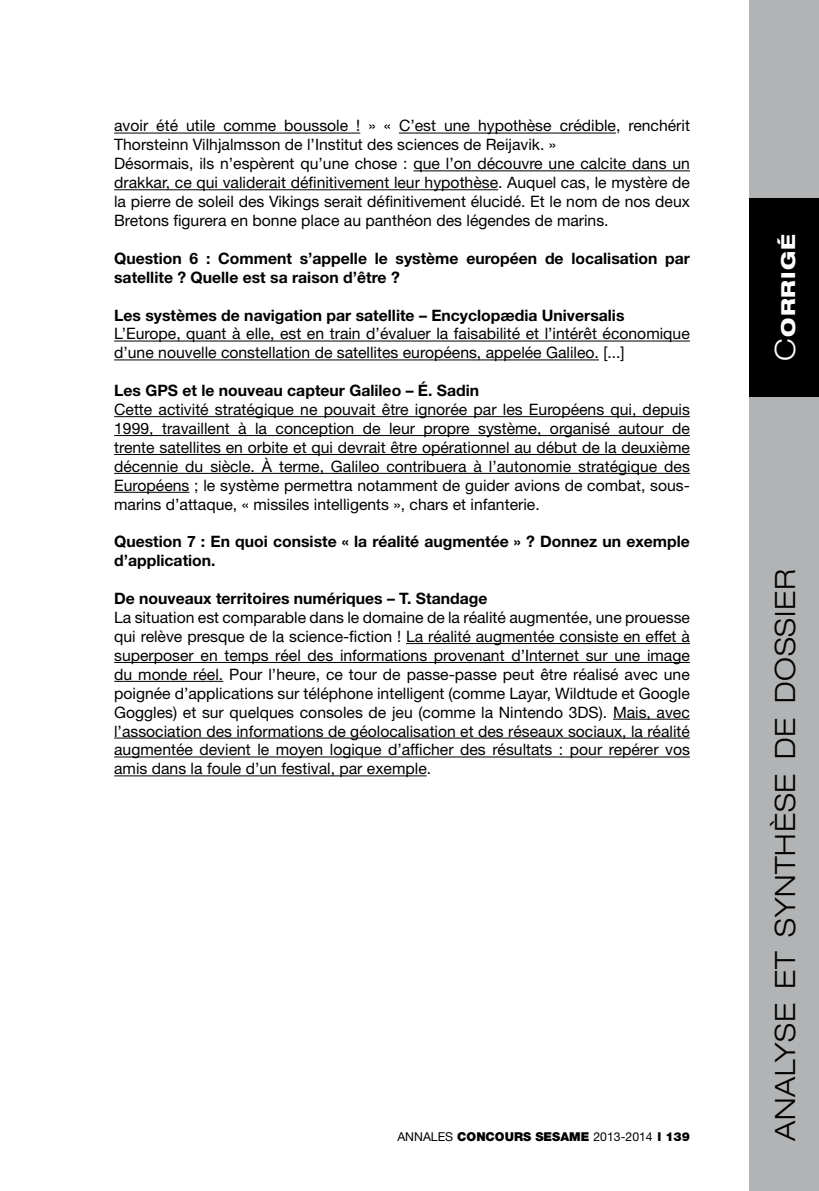
<style>
.page{position:relative;width:819px;height:1191px;background:#fff}
.page>*{position:absolute;margin:0;border:0;box-sizing:border-box;transform-origin:0 0}
.t1{font:300 expanded 28px "Helvetica Neue";letter-spacing:.03em;color:#000}
.t2{font:800 expanded 19.25px "Helvetica Neue";letter-spacing:.05em;color:#fff}
.t3{font:15.75px/18.9px "Helvetica Neue";color:#000}
.t4{font:700 15.75px/18.9px "Helvetica Neue";color:#000}
.t5{font:900 12.25px "Helvetica Neue";color:#000}
.s1{font-weight:400}
.s2{font-weight:300;font-size:28px}
</style>
<div class="page">
<div style="left:749px;top:0;width:70px;height:1191px;background:#b1b3b4"></div>
<div style="left:749px;top:198px;width:70px;height:199px;background:#000"></div>
<hr style="left:114px;top:133px;width:246px;height:1px;background:#000">
<hr style="left:399px;top:133px;width:217px;height:1px;background:#000">
<hr style="left:413px;top:170px;width:277px;height:1px;background:#000">
<hr style="left:114px;top:189px;width:384px;height:1px;background:#000">
<hr style="left:114px;top:341px;width:576px;height:1px;background:#000">
<hr style="left:114px;top:359px;width:485px;height:1px;background:#000">
<hr style="left:114px;top:416px;width:576px;height:1px;background:#000">
<hr style="left:114px;top:435px;width:576px;height:1px;background:#000">
<hr style="left:114px;top:454px;width:576px;height:1px;background:#000">
<hr style="left:114px;top:473px;width:576px;height:1px;background:#000">
<hr style="left:114px;top:492px;width:75px;height:1px;background:#000">
<hr style="left:406px;top:643px;width:284px;height:1px;background:#000">
<hr style="left:114px;top:662px;width:576px;height:1px;background:#000">
<hr style="left:114px;top:681px;width:109px;height:1px;background:#000">
<hr style="left:613px;top:719px;width:77px;height:1px;background:#000">
<hr style="left:114px;top:737px;width:576px;height:1px;background:#000">
<hr style="left:114px;top:756px;width:576px;height:1px;background:#000">
<hr style="left:114px;top:775px;width:313px;height:1px;background:#000">
<p class="t3" style="left:114px;top:116px;width:577px">avoir été utile comme boussole ! » « C’est une hypothèse crédible, renchérit Thorsteinn Vilhjalmsson de l’Institut des sciences de Reijavik. »<br>Désormais, ils n’espèrent qu’une chose : que l’on découvre une calcite dans un drakkar, ce qui validerait définitivement leur hypothèse. Auquel cas, le mystère de la pierre de soleil des Vikings serait définitivement élucidé. Et le nom de nos deux Bretons figurera en bonne place au panthéon des légendes de marins.</p>
<p class="t4" style="left:114px;top:248px;width:577px">Question 6 : Comment s’appelle le système européen de localisation par satellite ? Quelle est sa raison d’être ?</p>
<p class="t4" style="left:114px;top:305px;width:512px">Les systèmes de navigation par satellite – Encyclopædia Universalis</p>
<p class="t3" style="left:114px;top:324px;width:577px">L’Europe, quant à elle, est en train d’évaluer la faisabilité et l’intérêt économique d’une nouvelle constellation de satellites européens, appelée Galileo. [...]</p>
<p class="t4" style="left:114px;top:381px;width:366px">Les GPS et le nouveau capteur Galileo – É. Sadin</p>
<p class="t3" style="left:114px;top:400px;width:577px;text-align:justify">Cette activité stratégique ne pouvait être ignorée par les Européens qui, depuis 1999, travaillent à la conception de leur propre système, organisé autour de trente satellites en orbite et qui devrait être opérationnel au début de la deuxième décennie du siècle. À terme, Galileo contribuera à l’autonomie stratégique des Européens ; le système permettra notamment de guider avions de combat, sous&shy;marins d’attaque, « missiles intelligents », chars et infanterie.</p>
<p class="t4" style="left:114px;top:532px;width:577px">Question 7 : En quoi consiste « la réalité augmentée » ? Donnez un exemple d’application.</p>
<p class="t4" style="left:114px;top:589px;width:375px">De nouveaux territoires numériques – T. Standage</p>
<p class="t3" style="left:114px;top:608px;width:577px;text-align:justify">La situation est comparable dans le domaine de la réalité augmentée, une prouesse qui relève presque de la science-fiction ! La réalité augmentée consiste en effet à superposer en temps réel des informations provenant d’Internet sur une image du monde réel. Pour l’heure, ce tour de passe-passe peut être réalisé avec une poignée d’applications sur téléphone intelligent (comme Layar, Wildtude et Google Goggles) et sur quelques consoles de jeu (comme la Nintendo 3DS). Mais, avec l’association des informations de géolocalisation et des réseaux sociaux, la réalité augmentée devient le moyen logique d’afficher des résultats : pour repérer vos amis dans la foule d’un festival, par exemple.</p>
<p class="t5" style="left:397px;top:1129px;width:294px"><span class="s1">ANNALES</span> CONCOURS SESAME <span class="s1">2013-2014</span> l 139</p>
<p class="t2" style="left:775px;top:361px;width:128px;rotate:-90deg"><span class="s2">c</span>orrigé</p>
<h1 class="t1" style="left:768px;top:1141px;width:574px;rotate:-90deg">ANALYSE ET SYNTHÈSE de dossier</h1>
</div>
